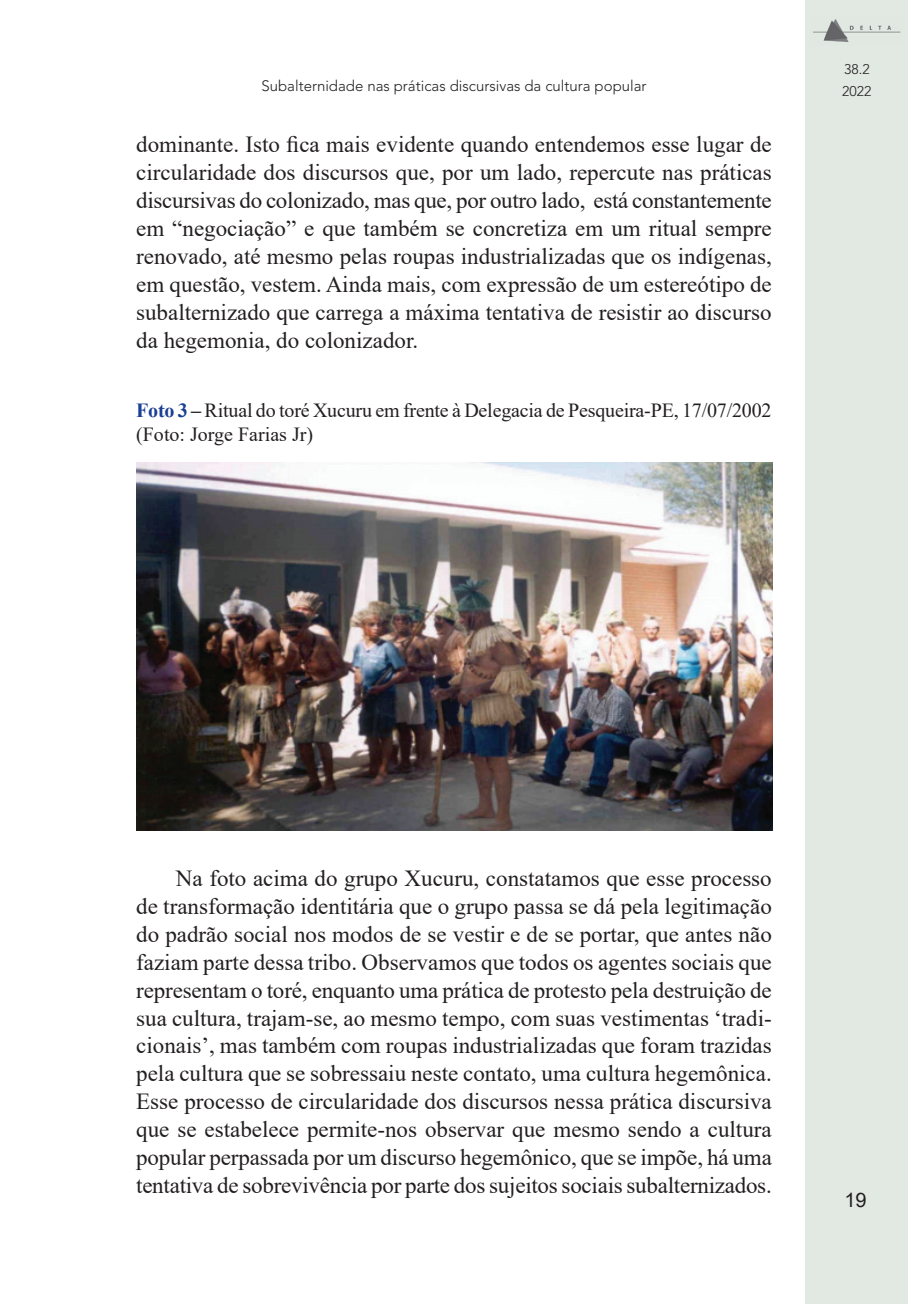
<style>
.page{position:relative;width:908px;height:1304px;background:#fff}
.page>*{position:absolute;margin:0;border:0;box-sizing:border-box;transform-origin:0 0}
.t1{font:23px/28px "Times New Roman";letter-spacing:-.005em;color:#231f20;text-align:justify}
.t2{font:20px/24px "Times New Roman";letter-spacing:-.01em;color:#231f20}
.t3{font:20px "Arial";color:#231f20}
.t4{font:300 15px "Avenir";color:#231f20}
.t5{font:300 14px/22px "Avenir";color:#231f20}
.s1{font-weight:700;color:#1b3f94}
.s2{font-weight:700}
</style>
<div class="page">
<div style="left:804px;top:0;width:102px;height:1304px;background:#e1e9e2"></div>
<img style="left:813px;top:19px;width:88px;height:23px">
<img style="left:137px;top:462px;width:635px;height:369px">
<p class="t4" style="left:261px;top:77px;width:386px">Subalternidade nas práticas discursivas da cultura popular</p>
<p class="t1" style="left:136px;top:130px;width:636px">dominante. Isto fica mais evidente quando entendemos esse lugar de circularidade dos discursos que, por um lado, repercute nas práticas discursivas do colonizado, mas que, por outro lado, está constantemente em “negociação” e que também se concretiza em um ritual sempre renovado, até mesmo pelas roupas industrializadas que os indígenas, em questão, vestem. Ainda mais, com expressão de um estereótipo de subalternizado que carrega a máxima tentativa de resistir ao discurso da hegemonia, do colonizador.</p>
<p class="t2" style="left:136px;top:398px;width:636px"><span class="s1">Foto 3</span> <span class="s2">–</span> Ritual do toré Xucuru em frente à Delegacia de Pesqueira-PE, 17/07/2002 (Foto: Jorge Farias Jr)</p>
<p class="t5" style="left:841px;top:58px;width:31px">38.2<br>2022</p>
<p class="t1" style="left:136px;top:863px;width:637px;text-indent:40px">Na foto acima do grupo Xucuru, constatamos que esse processo de transformação identitária que o grupo passa se dá pela legitimação do padrão social nos modos de se vestir e de se portar, que antes não faziam parte dessa tribo. Observamos que todos os agentes sociais que representam o toré, enquanto uma prática de protesto pela destruição de sua cultura, trajam-se, ao mesmo tempo, com suas vestimentas ‘tradi&shy;cionais’, mas também com roupas industrializadas que foram trazidas pela cultura que se sobressaiu neste contato, uma cultura hegemônica.<br>Esse processo de circularidade dos discursos nessa prática discursiva que se estabelece permite-nos observar que mesmo sendo a cultura popular perpassada por um discurso hegemônico, que se impõe, há uma tentativa de sobrevivência por parte dos sujeitos sociais subalternizados.</p>
<p class="t3" style="left:844px;top:1186px;width:24px">19</p>
</div>
